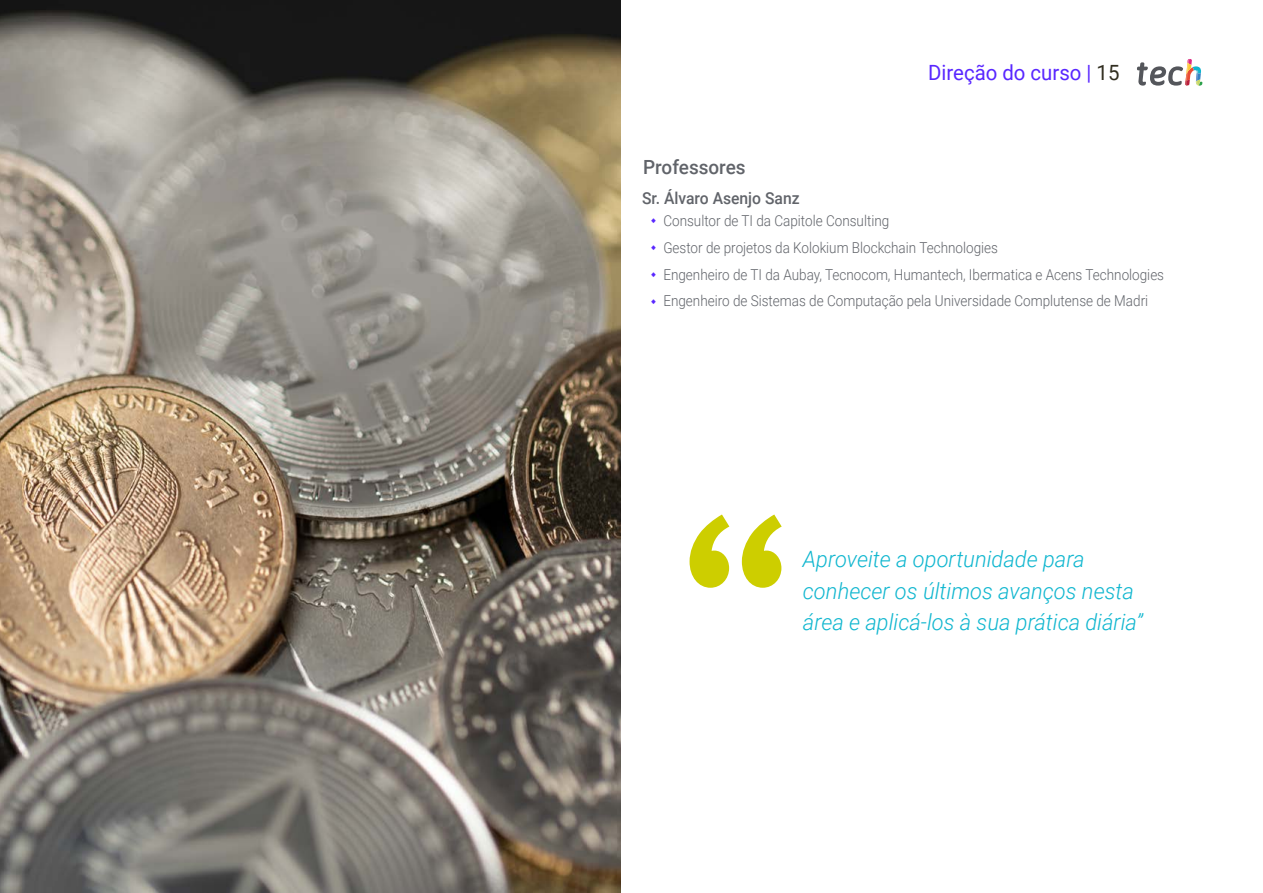
<style>
.page{position:relative;width:1263px;height:893px;background:#fff}
.page>*{position:absolute;margin:0;border:0;box-sizing:border-box;transform-origin:0 0}
.t1{font:italic 300 22.5px/31.5px "Roboto";color:#0fb6cf}
.t2{font:21px "Roboto";color:#5927ff}
.t3{font:500 19.5px "Roboto";color:#61646a}
.t4{font:500 16.5px "Roboto";color:#61646a;scale:.95 1}
.t5{font:300 15px/26.7px "Roboto";color:#61646a;scale:.9 1}
.s1{color:#312e20}
</style>
<div class="page">
<img style="left:0;top:0;width:621px;height:893px">
<svg style="left:689px;top:514px;width:93px;height:74px"></svg>
<svg style="left:1137px;top:59px;width:65px;height:27px"></svg>
<h2 class="t2" style="left:928px;top:57px;width:193px">Direção do curso | <span class="s1">15</span></h2>
<h3 class="t3" style="left:643px;top:154px;width:104px">Professores</h3>
<p class="t4" style="left:642px;top:186px;width:167px">Sr. Álvaro Asenjo Sanz</p>
<p class="t5" style="left:663px;top:207px;width:558px">Consultor de TI da Capitole Consulting<br>Gestor de projetos da Kolokium Blockchain Technologies<br>Engenheiro de TI da Aubay, Tecnocom, Humantech, Ibermatica e Acens Technologies Engenheiro de Sistemas de Computação pela Universidade Complutense de Madri</p>
<h1 class="t1" style="left:803px;top:543px;width:341px">Aproveite a oportunidade para conhecer os últimos avanços nesta área e aplicá-los à sua prática diária”</h1>
</div>
